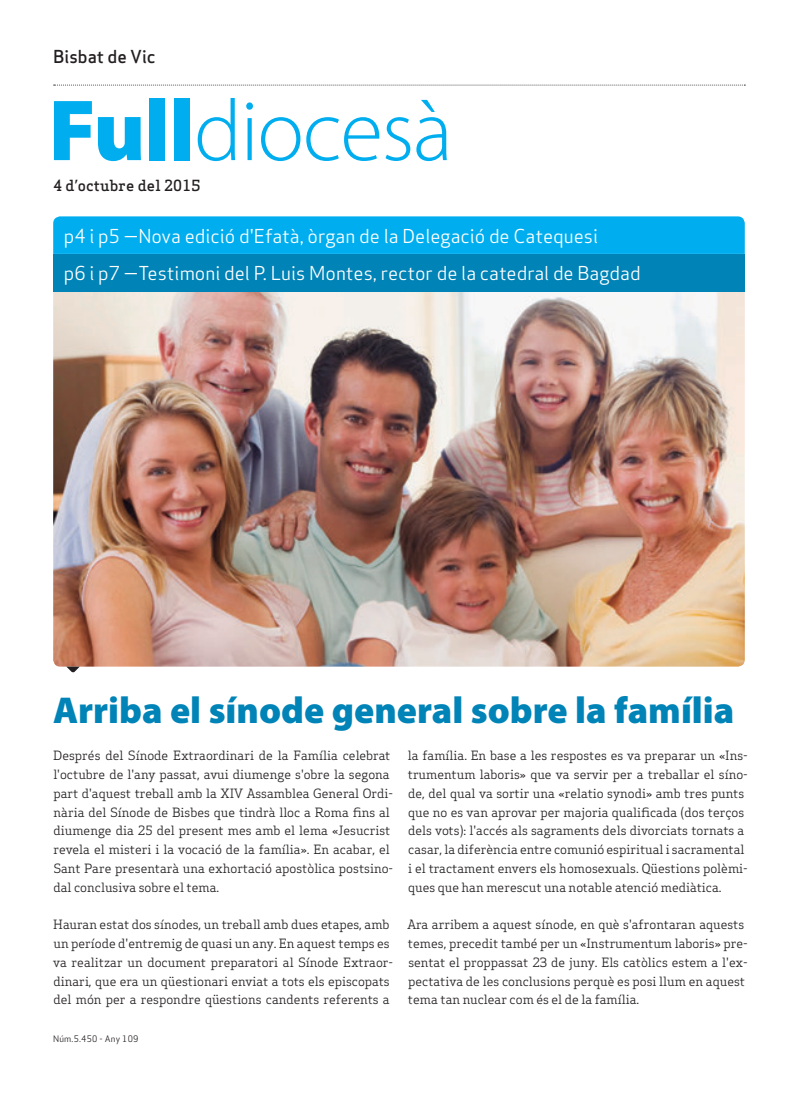
<style>
.page{position:relative;width:798px;height:1099px;background:#fff}
.page>*{position:absolute;margin:0;border:0;box-sizing:border-box;transform-origin:0 0}
.Titulars{font:300 87.5px "Myriad Pro";letter-spacing:-.015em;color:#00aeef}
.Titulars-2{font:900 37.5px "Myriad Pro";color:#0083b6}
.Destacat_Portada{font:18.75px "Apex Sans Book T";color:#fff}
.Capçalera{font:17.5px "Apex Sans Medium T";color:#231f20}
.Data{font:500 15px "Apex Serif";letter-spacing:.01em;color:#231f20}
.Text_General{font:12.5px/18.8px "Apex Serif";color:#231f20}
.Data_Peu{font:8.75px "Apex Sans Book T";letter-spacing:.02em;color:#231f20}
.s1{font-weight:900}
</style>
<div class="page">
<svg style="left:54px;top:85px;width:691px;height:1px"></svg>
<img style="left:53px;top:291px;width:691px;height:375px">
<div style="left:53px;top:216px;width:691px;height:38px;background:#00aeef"></div>
<div style="left:53px;top:254px;width:691px;height:37px;background:#0083b6"></div>
<svg style="left:66px;top:666px;width:14px;height:7px"></svg>
<p class="Capçalera" style="left:53px;top:45px;width:104px">Bisbat de Vic</p>
<p class="Titulars" style="left:49px;top:78px;width:405px"><span class="s1">Full</span>diocesà</p>
<p class="Data" style="left:53px;top:176px;width:149px">4 d’octubre del 2015</p>
<p class="Destacat_Portada" style="left:64px;top:224px;width:535px">p4 i p5 —Nova edició d'Efatà, òrgan de la Delegació de Catequesi</p>
<p class="Destacat_Portada" style="left:64px;top:261px;width:578px">p6 i p7 —Testimoni del P. Luis Montes, rector de la catedral de Bagdad</p>
<p class="Titulars-2" style="left:53px;top:685px;width:682px">Arriba el sínode general sobre la família</p>
<p class="Text_General" style="left:53px;top:746px;width:341px">Després del Sínode Extraordinari de la Família celebrat l'octubre de l'any passat, avui diumenge s'obre la segona part d'aquest treball amb la XIV Assamblea General Ordi&shy;nària del Sínode de Bisbes que tindrà lloc a Roma fins al diumenge dia 25 del present mes amb el lema «Jesucrist revela el misteri i la vocació de la família». En acabar, el Sant Pare presentarà una exhortació apostòlica postsino&shy;dal conclusiva sobre el tema.</p>
<p class="Text_General" style="left:53px;top:915px;width:341px">Hauran estat dos sínodes, un treball amb dues etapes, amb un període d'entremig de quasi un any. En aquest temps es va realitzar un document preparatori al Sínode Extraor&shy;dinari, que era un qüestionari enviat a tots els episcopats del món per a respondre qüestions candents referents a</p>
<p class="Data_Peu" style="left:53px;top:1032px;width:87px">Núm.5.450 - Any 109</p>
<p class="Text_General" style="left:408px;top:746px;width:341px">la família. En base a les respostes es va preparar un «Ins&shy;trumentum laboris» que va servir per a treballar el síno&shy;de, del qual va sortir una «relatio synodi» amb tres punts que no es van aprovar per majoria qualificada (dos terços dels vots): l'accés als sagraments dels divorciats tornats a casar, la diferència entre comunió espiritual i sacramental i el tractament envers els homosexuals. Qüestions polèmi&shy;ques que han merescut una notable atenció mediàtica.</p>
<p class="Text_General" style="left:407px;top:915px;width:342px">Ara arribem a aquest sínode, en què s'afrontaran aquests temes, precedit també per un «Instrumentum laboris» pre&shy;sentat el proppassat 23 de juny. Els catòlics estem a l'ex&shy;pectativa de les conclusions perquè es posi llum en aquest tema tan nuclear com és el de la família.</p>
</div>
